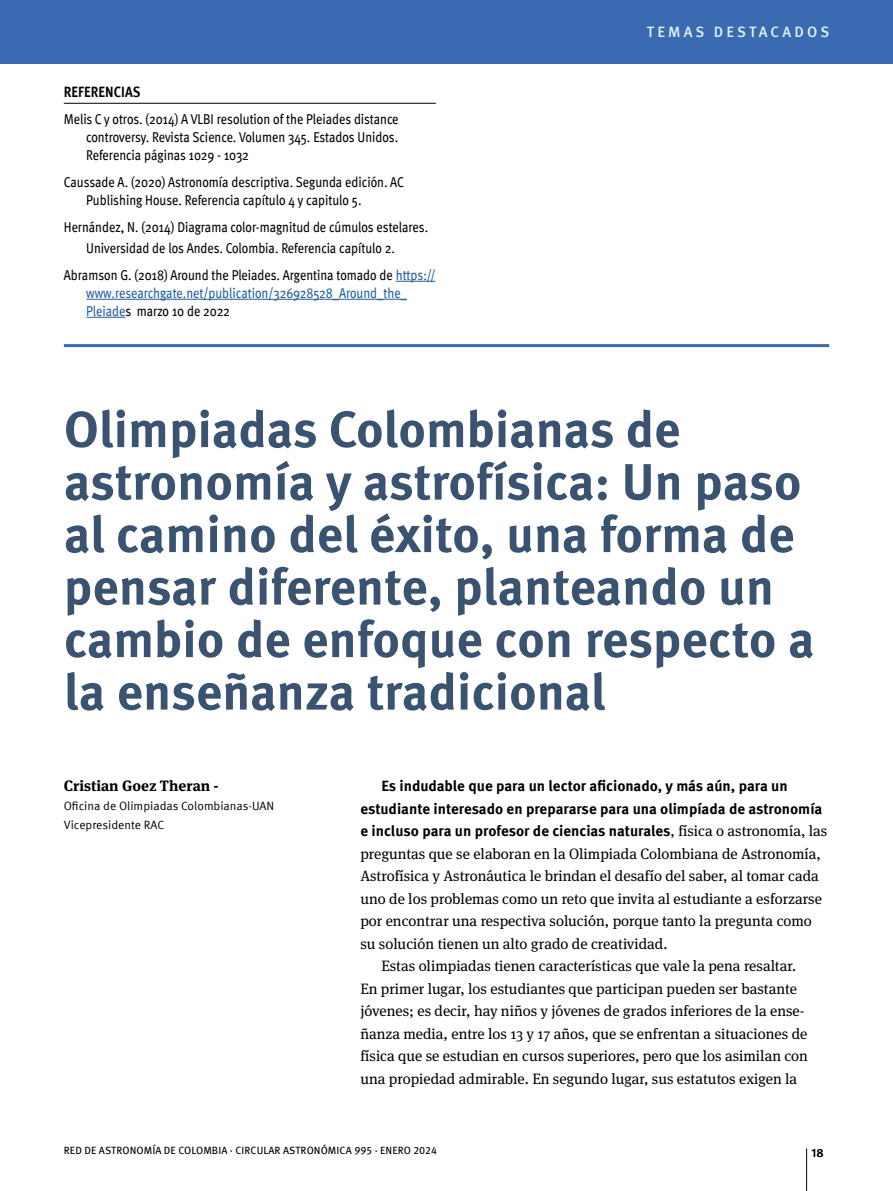
<style>
.page{position:relative;width:893px;height:1191px;background:#fff}
.page>*{position:absolute;margin:0;border:0;box-sizing:border-box;transform-origin:0 0}
.t1{font:700 51px/52.5px "Meta Pro";color:#395370}
.t2{font:15px "Meta Serif Pro";color:#000}
.t3{font:700 15px/22.5px "Meta Pro";color:#000}
.t4{font:700 15px "Meta Serif Pro";color:#000}
.t5{font:500 15px "Meta Pro";letter-spacing:.21em;color:#e0f1f2}
.t6{font:700 condensed 15px "Meta Pro";letter-spacing:.005em;color:#000}
.t7{font:condensed 14.25px/18px "Meta Pro";letter-spacing:-.005em;color:#000}
.t8{font:condensed 14.25px/18px "Meta Pro";color:#215e9e}
.t9{font:12px/18.9px "Meta Pro";letter-spacing:-.005em;color:#000}
.t10{font:700 12px "Meta Pro";color:#000}
.t11{font:10.5px "Meta Pro";letter-spacing:.01em;color:#000}
.s1{color:#000}
.s2{font-family:"Meta Serif Pro";font-weight:400}
</style>
<div class="page">
<hr style="left:806px;top:1148px;width:1px;height:43px;background:#000">
<div style="left:0;top:0;width:893px;height:64px;background:#396ab2"></div>
<hr style="left:64px;top:103px;width:372px;height:1px;background:#000">
<hr style="left:396px;top:281px;width:39px;height:1px;background:#215e9e">
<hr style="left:86px;top:299px;width:321px;height:1px;background:#215e9e">
<hr style="left:86px;top:317px;width:39px;height:1px;background:#215e9e">
<hr style="left:64px;top:344px;width:765px;height:3px;background:#396ab2">
<p class="t6" style="left:64px;top:80px;width:78px">REFERENCIAS</p>
<p class="t7" style="left:86px;top:108px;width:314px;text-align:justify;text-indent:-23px">Melis C y otros. (2014) A VLBI resolution of the Pleiades distance controversy. Revista Science. Volumen 345. Estados Unidos.<br>Referencia páginas 1029 - 1032</p>
<p class="t7" style="left:86px;top:171px;width:319px;text-indent:-23px">Caussade A. (2020) Astronomía descriptiva. Segunda edición. AC<br>Publishing House. Referencia capítulo 4 y capitulo 5.</p>
<p class="t7" style="left:86px;top:215px;width:343px;line-height:21.6px;text-indent:-23px">Hernández, N. (2014) Diagrama color-magnitud de cúmulos estelares.<br>Universidad de los Andes. Colombia. Referencia capítulo 2.</p>
<p class="t8" style="left:86px;top:265px;width:351px;text-indent:-23px"><span class="s1">Abramson G. (2018) Around the Pleiades. Argentina tomado de</span> https:// www.researchgate.net/publication/326928528_Around_the_<br>Pleiade<span class="s1">s marzo 10 de 2022</span></p>
<p class="t5" style="left:647px;top:21px;width:184px">TEMAS DESTACADOS</p>
<h1 class="t1" style="left:64px;top:400px;width:752px">Olimpiadas Colombianas de astronomía y astrofísica: Un paso al camino del éxito, una forma de pensar diferente, planteando un cambio de enfoque con respecto a la enseñanza tradicional</h1>
<p class="t4" style="left:64px;top:774px;width:156px">Cristian Goez Theran -</p>
<p class="t9" style="left:64px;top:795px;width:212px">Oficina de Olimpiadas Colombianas-UAN<br>Vicepresidente RAC</p>
<p class="t3" style="left:360px;top:774px;width:469px;text-indent:21px">Es indudable que para un lector aficionado, y más aún, para un estudiante interesado en prepararse para una olimpíada de astronomía e incluso para un profesor de ciencias naturales<span class="s2">, física o astronomía, las</span></p>
<p class="t2" style="left:360px;top:842px;width:462px">preguntas que se elaboran en la Olimpiada Colombiana de Astronomía,</p>
<p class="t2" style="left:360px;top:865px;width:460px">Astrofísica y Astronáutica le brindan el desafío del saber, al tomar cada</p>
<p class="t2" style="left:360px;top:887px;width:463px">uno de los problemas como un reto que invita al estudiante a esforzarse</p>
<p class="t2" style="left:360px;top:910px;width:453px">por encontrar una respectiva solución, porque tanto la pregunta como</p>
<p class="t2" style="left:360px;top:932px;width:309px">su solución tienen un alto grado de creatividad.</p>
<p class="t2" style="left:381px;top:955px;width:416px">Estas olimpiadas tienen características que vale la pena resaltar.</p>
<p class="t2" style="left:360px;top:977px;width:438px">En primer lugar, los estudiantes que participan pueden ser bastante</p>
<p class="t2" style="left:360px;top:1000px;width:446px">jóvenes; es decir, hay niños y jóvenes de grados inferiores de la ense-</p>
<p class="t2" style="left:360px;top:1022px;width:448px">ñanza media, entre los 13 y 17 años, que se enfrentan a situaciones de</p>
<p class="t2" style="left:360px;top:1045px;width:449px">física que se estudian en cursos superiores, pero que los asimilan con</p>
<p class="t2" style="left:360px;top:1067px;width:438px">una propiedad admirable. En segundo lugar, sus estatutos exigen la</p>
<p class="t11" style="left:64px;top:1142px;width:375px">RED DE ASTRONOMÍA DE COLOMBIA · CIRCULAR ASTRONÓMICA 995 · ENERO 2024</p>
<p class="t10" style="left:811px;top:1143px;width:14px">18</p>
</div>
